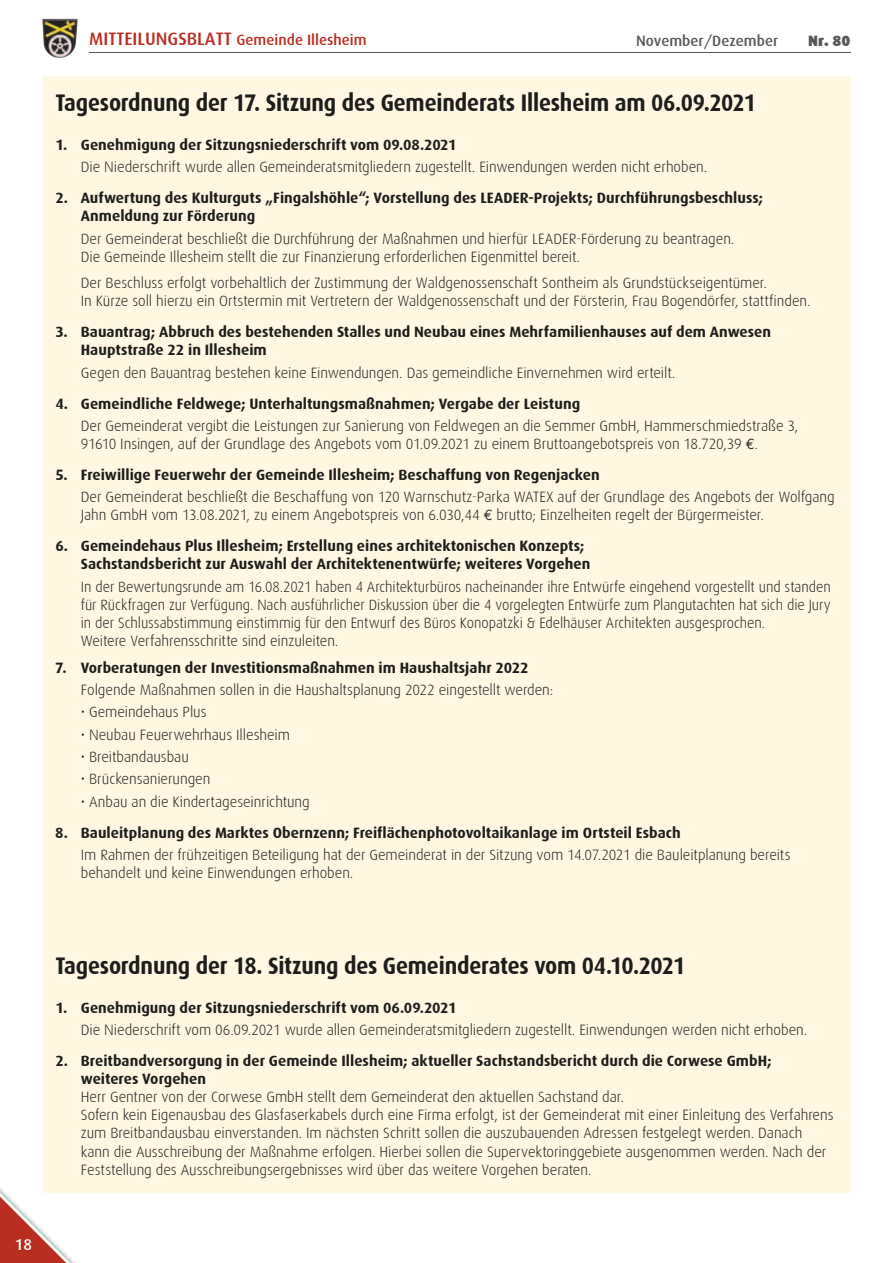
<style>
.page{position:relative;width:893px;height:1263px;background:#fff}
.page>*{position:absolute;margin:0;border:0;box-sizing:border-box;transform-origin:0 0}
.t1{font:700 24px "Dax";letter-spacing:-.01em;color:#1d1d1b;scale:.91 1}
.t2{font:500 15.75px "Dax";color:#fff}
.t3{font:300 15px/18.1px "Dax";letter-spacing:-.005em;color:#1d1d1b}
.t4{font:700 15px/18.1px "Dax";color:#1d1d1b}
.t5{font:500 15px "Dax";color:#b92d21}
.t6{font:500 15px "Dax";color:#575756}
.t7{font:900 15px "Dax";color:#575756}
.s1{font-size:18px}
.s2{font-family:"Euro Mono";font-weight:400}
</style>
<div class="page">
<img style="left:42px;top:19px;width:36px;height:39px">
<hr style="left:89px;top:52px;width:762px;height:1px;background:#575756">
<svg style="left:0;top:1188px;width:75px;height:75px"></svg>
<div style="left:43px;top:77px;width:807px;height:1116px;background:#fff7e2"></div>
<p class="t5" style="left:89px;top:32px;width:279px"><span class="s1">MITTEILUNGSBLATT</span> Gemeinde Illesheim</p>
<p class="t6" style="left:636px;top:33px;width:144px">November/Dezember</p>
<p class="t7" style="left:808px;top:32px;width:44px">Nr. 80</p>
<h1 class="t1" style="left:55px;top:90px;width:772px">Tagesordnung der 17. Sitzung des Gemeinderats Illesheim am 06.09.2021</h1>
<p class="t4" style="left:55px;top:136px;width:403px">1. Genehmigung der Sitzungsniederschrift vom 09.08.2021</p>
<p class="t3" style="left:81px;top:159px;width:628px">Die Niederschrift wurde allen Gemeinderatsmitgliedern zugestellt. Einwendungen werden nicht erhoben.</p>
<p class="t4" style="left:81px;top:189px;width:684px;text-indent:-26px">2. Aufwertung des Kulturguts ÑFingalshˆhleì; Vorstellung des LEADER-Projekts; Durchf¸hrungsbeschluss;<br>Anmeldung zur Fˆrderung</p>
<p class="t3" style="left:81px;top:230px;width:655px">Der Gemeinderat beschlieflt die Durchf¸hrung der Maflnahmen und hierf¸r LEADER-Fˆrderung zu beantragen.<br>Die Gemeinde Illesheim stellt die zur Finanzierung erforderlichen Eigenmittel bereit.</p>
<p class="t3" style="left:81px;top:275px;width:731px">Der Beschluss erfolgt vorbehaltlich der Zustimmung der Waldgenossenschaft Sontheim als Grundst¸ckseigent¸mer.<br>In K¸rze soll hierzu ein Ortstermin mit Vertretern der Waldgenossenschaft und der Fˆrsterin, Frau Bogendˆrfer, stattfinden.</p>
<p class="t4" style="left:81px;top:323px;width:692px;text-indent:-26px">3. Bauantrag; Abbruch des bestehenden Stalles und Neubau eines Mehrfamilienhauses auf dem Anwesen<br>Hauptstrafle 22 in Illesheim</p>
<p class="t3" style="left:81px;top:364px;width:596px">Gegen den Bauantrag bestehen keine Einwendungen. Das gemeindliche Einvernehmen wird erteilt.</p>
<p class="t4" style="left:55px;top:395px;width:526px">4. Gemeindliche Feldwege; Unterhaltungsmaflnahmen; Vergabe der Leistung</p>
<p class="t3" style="left:81px;top:417px;width:719px">Der Gemeinderat vergibt die Leistungen zur Sanierung von Feldwegen an die Semmer GmbH, Hammerschmiedstrafle 3,<br>91610 Insingen, auf der Grundlage des Angebots vom 01.09.2021 zu einem Bruttoangebotspreis von 18.720,39 <span class="s2">€</span>.</p>
<p class="t4" style="left:55px;top:466px;width:546px">5. Freiwillige Feuerwehr der Gemeinde Illesheim; Beschaffung von Regenjacken</p>
<p class="t3" style="left:81px;top:489px;width:755px">Der Gemeinderat beschlieflt die Beschaffung von 120 Warnschutz-Parka WATEX auf der Grundlage des Angebots der Wolfgang<br>Jahn GmbH vom 13.08.2021, zu einem Angebotspreis von 6.030,44 <span class="s2">€</span> brutto; Einzelheiten regelt der B¸rgermeister.</p>
<p class="t4" style="left:81px;top:537px;width:511px;text-indent:-26px">6. Gemeindehaus Plus Illesheim; Erstellung eines architektonischen Konzepts;<br>Sachstandsbericht zur Auswahl der Architektenentw¸rfe; weiteres Vorgehen</p>
<p class="t3" style="left:81px;top:578px;width:752px">In der Bewertungsrunde am 16.08.2021 haben 4 Architekturb¸ros nacheinander ihre Entw¸rfe eingehend vorgestellt und standen f¸r R¸ckfragen zur Verf¸gung. Nach ausf¸hrlicher Diskussion ¸ber die 4 vorgelegten Entw¸rfe zum Plangutachten hat sich die Jury in der Schlussabstimmung einstimmig f¸r den Entwurf des B¸ros Konopatzki &amp; Edelh‰user Architekten ausgesprochen.<br>Weitere Verfahrensschritte sind einzuleiten.</p>
<p class="t4" style="left:55px;top:659px;width:475px">7. Vorberatungen der Investitionsmaflnahmen im Haushaltsjahr 2022</p>
<p class="t3" style="left:81px;top:679px;width:474px;line-height:22.4px">Folgende Maflnahmen sollen in die Haushaltsplanung 2022 eingestellt werden: ï Gemeindehaus Plus<br>ï Neubau Feuerwehrhaus Illesheim<br>ï Breitbandausbau<br>ï Br¸ckensanierungen<br>ï Anbau an die Kindertageseinrichtung</p>
<p class="t4" style="left:55px;top:824px;width:627px">8. Bauleitplanung des Marktes Obernzenn; Freifl‰chenphotovoltaikanlage im Ortsteil Esbach</p>
<p class="t3" style="left:81px;top:846px;width:711px">Im Rahmen der fr¸hzeitigen Beteiligung hat der Gemeinderat in der Sitzung vom 14.07.2021 die Bauleitplanung bereits behandelt und keine Einwendungen erhoben.</p>
<p class="t2" style="left:15px;top:1236px;width:19px">18</p>
<h1 class="t1" style="left:55px;top:953px;width:694px">Tagesordnung der 18. Sitzung des Gemeinderates vom 04.10.2021</h1>
<p class="t4" style="left:55px;top:999px;width:403px">1. Genehmigung der Sitzungsniederschrift vom 06.09.2021</p>
<p class="t3" style="left:81px;top:1021px;width:728px">Die Niederschrift vom 06.09.2021 wurde allen Gemeinderatsmitgliedern zugestellt. Einwendungen werden nicht erhoben.</p>
<p class="t4" style="left:81px;top:1052px;width:692px;text-indent:-26px">2. Breitbandversorgung in der Gemeinde Illesheim; aktueller Sachstandsbericht durch die Corwese GmbH; weiteres Vorgehen</p>
<p class="t3" style="left:81px;top:1089px;width:754px">Herr Gentner von der Corwese GmbH stellt dem Gemeinderat den aktuellen Sachstand dar.<br>Sofern kein Eigenausbau des Glasfaserkabels durch eine Firma erfolgt, ist der Gemeinderat mit einer Einleitung des Verfahrens zum Breitbandausbau einverstanden. Im n‰chsten Schritt sollen die auszubauenden Adressen festgelegt werden. Danach kann die Ausschreibung der Maflnahme erfolgen. Hierbei sollen die Supervektoringgebiete ausgenommen werden. Nach der Feststellung des Ausschreibungsergebnisses wird ¸ber das weitere Vorgehen beraten.</p>
</div>
